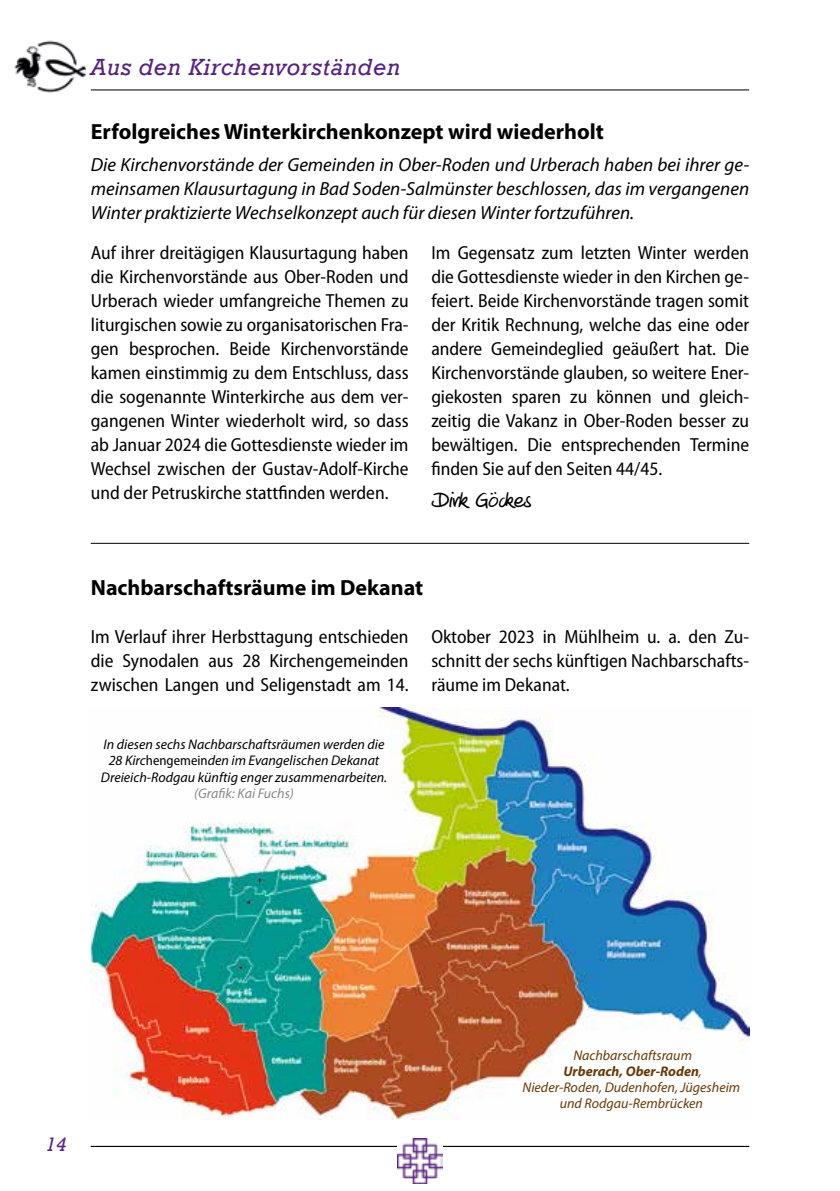
<style>
.page{position:relative;width:840px;height:1191px;background:#fff}
.page>*{position:absolute;margin:0;border:0;box-sizing:border-box;transform-origin:0 0}
.t1{font:italic 24px "Rockwell";letter-spacing:.03em;color:#572381}
.t2{font:700 22px "Myriad Pro";color:#000}
.t3{font:22px "Veneto Handwriting Pro";color:#000}
.t4{font:italic 20px "Rockwell";color:#572381}
.t5{font:semi-condensed 19px/24px "Myriad Pro";color:#000;text-align:justify}
.t6{font:italic 19px/24px "Myriad Pro";color:#000;text-align:justify}
.t7{font:italic 14px/16px "Myriad Pro";color:#000;text-align:center}
.t8{font:italic 14px/16px "Myriad Pro";color:#683a07;text-align:center}
.t9{font:italic 14px "Myriad Pro";color:#87888a}
.s1{font-style:normal;font-stretch:semi-condensed}
.s2{font-weight:700}
</style>
<div class="page">
<hr style="left:91px;top:89px;width:657px;height:1px;background:#000">
<hr style="left:91px;top:1145px;width:657px;height:1px;background:#000">
<img style="left:14px;top:40px;width:71px;height:53px">
<img style="left:397px;top:1138px;width:45px;height:45px">
<img style="left:91px;top:708px;width:657px;height:411px">
<hr style="left:91px;top:543px;width:657px;height:1px;background:#000">
<p class="t1" style="left:91px;top:53px;width:311px">Aus den Kirchenvorständen</p>
<p class="t2" style="left:91px;top:117px;width:514px">Erfolgreiches Winterkirchenkonzept wird wiederholt</p>
<p class="t6" style="left:91px;top:152px;width:659px">Die Kirchenvorstände der Gemeinden in Ober-Roden und Urberach haben bei ihrer ge&shy;meinsamen Klausurtagung in Bad Soden-Salmünster beschlossen, das im vergangenen Winter praktizierte Wechselkonzept auch für diesen Winter fortzuführen.</p>
<p class="t5" style="left:91px;top:240px;width:319px">Auf ihrer dreitägigen Klausurtagung haben die Kirchenvorstände aus Ober-Roden und Urberach wieder umfangreiche Themen zu liturgischen sowie zu organisatorischen Fra&shy;gen besprochen. Beide Kirchenvorstände kamen einstimmig zu dem Entschluss, dass die sogenannte Winterkirche aus dem ver&shy;gangenen Winter wiederholt wird, so dass ab Januar 2024 die Gottesdienste wieder im Wechsel zwischen der Gustav-Adolf-Kirche und der Petruskirche stattfinden werden.</p>
<p class="t5" style="left:431px;top:240px;width:319px">Im Gegensatz zum letzten Winter werden die Gottesdienste wieder in den Kirchen ge&shy;feiert. Beide Kirchenvorstände tragen somit der Kritik Rechnung, welche das eine oder andere Gemeindeglied geäußert hat. Die Kirchenvorstände glauben, so weitere Ener&shy;giekosten sparen zu können und gleich&shy;zeitig die Vakanz in Ober-Roden besser zu bewältigen. Die entsprechenden Termine finden Sie auf den Seiten 44/45.</p>
<p class="t3" style="left:431px;top:488px;width:102px">Dirk Göckes</p>
<p class="t2" style="left:91px;top:573px;width:334px">Nachbarschaftsräume im Dekanat</p>
<p class="t5" style="left:91px;top:624px;width:319px">Im Verlauf ihrer Herbsttagung entschieden die Synodalen aus 28 Kirchengemeinden zwischen Langen und Seligenstadt am 14.</p>
<p class="t5" style="left:431px;top:624px;width:319px">Oktober 2023 in Mühlheim u. a. den Zu&shy;schnitt der sechs künftigen Nachbarschafts&shy;räume im Dekanat.</p>
<p class="t7" style="left:101px;top:736px;width:288px">In diesen sechs Nachbarschaftsräumen werden die<br>28 Kirc<span class="s1">hengemein</span>den im Evangelischen Dekanat<br>Dreieich-Rodgau künftig enger zusammenarbeiten.</p>
<p class="t9" style="left:194px;top:784px;width:101px">(Grafik: Kai Fuchs)</p>
<p class="t4" style="left:45px;top:1132px;width:23px">14</p>
<p class="t8" style="left:522px;top:1047px;width:219px">Nachbarschaftsraum<br><span class="s2">Urberach, Ober-Roden</span>,<br>Nieder-Roden, Dudenhofen, Jügesheim und Rodgau-Rembrücken</p>
</div>
